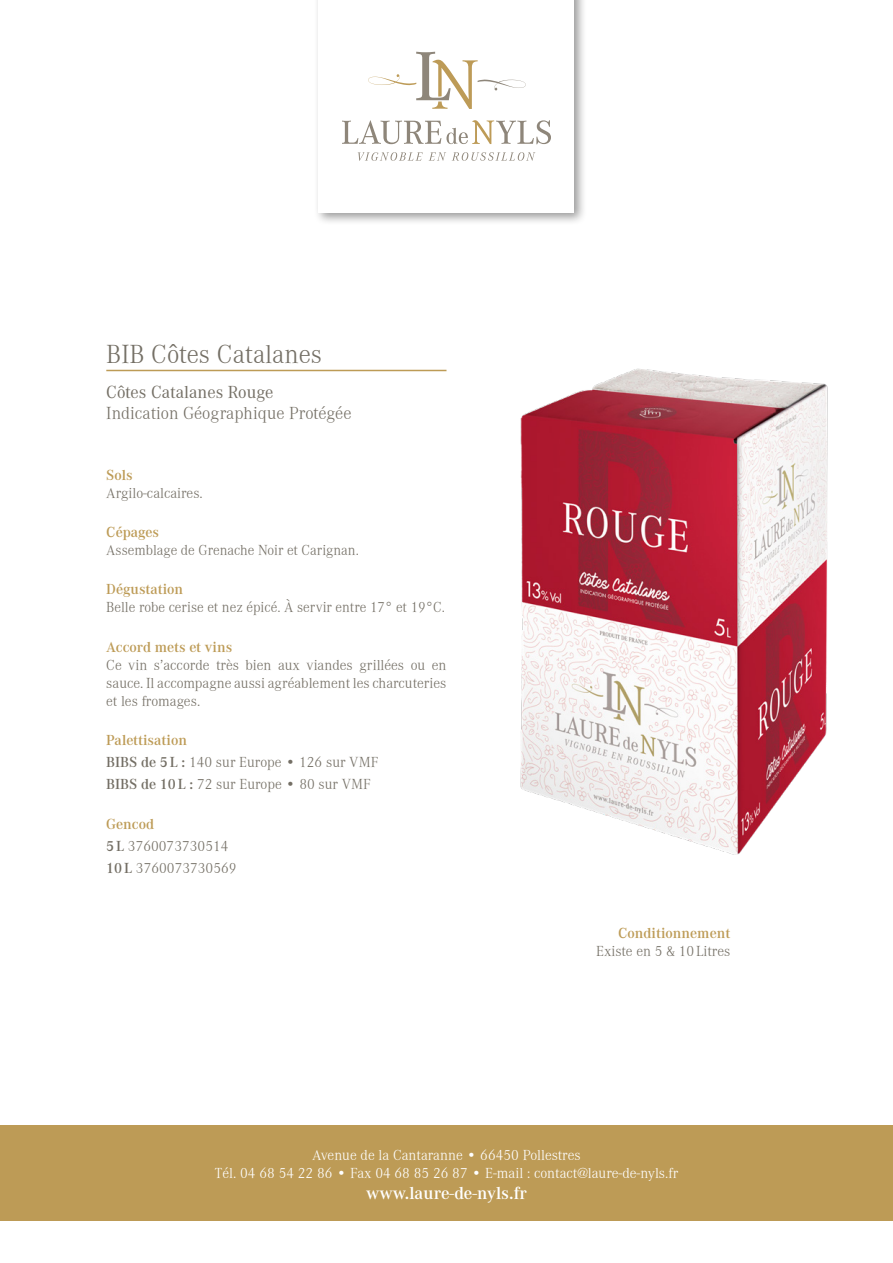
<style>
.page{position:relative;width:893px;height:1263px;background:#fff}
.page>*{position:absolute;margin:0;border:0;box-sizing:border-box;transform-origin:0 0}
.t1{font:300 27px "Corporate A Pro";color:#746f65}
.t2{font:300 18px "Corporate A Pro";color:#746f65}
.t3{font:600 18px "Corporate A Pro";color:#fff}
.t4{font:18px "Corporate A Pro";color:#746f65}
.t5{font:300 15px/22.2px "Corporate A Pro";color:#746f65}
.t6{font:300 15px/18px "Corporate A Pro";color:#fff;text-align:center}
.t7{font:600 15px "Corporate A Pro";color:#bd9b56}
.s1{font-weight:600;color:#bd9b56}
.s2{font-weight:600}
</style>
<div class="page">
<div style="left:0;top:1125px;width:893px;height:95px;background:#bd9b56"></div>
<div style="left:314px;top:0;width:273px;height:226px;background:#000;opacity:.4"></div>
<div style="left:319px;top:0;width:255px;height:213px;background:#fff"></div>
<svg style="left:343px;top:120px;width:207px;height:24px"></svg>
<svg style="left:368px;top:52px;width:158px;height:57px"></svg>
<svg style="left:358px;top:152px;width:65px;height:9px"></svg>
<svg style="left:429px;top:152px;width:17px;height:9px"></svg>
<svg style="left:452px;top:152px;width:83px;height:9px"></svg>
<hr style="left:106px;top:370px;width:340px;height:1px;background:#bd9b56">
<img style="left:520px;top:368px;width:308px;height:487px">
<h1 class="t1" style="left:106px;top:336px;width:217px">BIB Côtes Catalanes</h1>
<p class="t4" style="left:106px;top:380px;width:169px">Côtes Catalanes Rouge</p>
<p class="t2" style="left:106px;top:401px;width:247px">Indication Géographique Protégée</p>
<p class="t7" style="left:106px;top:465px;width:28px">Sols</p>
<p class="t5" style="left:106px;top:481px;width:98px">Argilo-calcaires.</p>
<p class="t7" style="left:106px;top:522px;width:54px">Cépages</p>
<p class="t5" style="left:106px;top:538px;width:254px">Assemblage de Grenache Noir et Carignan.</p>
<p class="t7" style="left:106px;top:579px;width:78px">Dégustation</p>
<p class="t5" style="left:106px;top:596px;width:340px">Belle robe cerise et nez épicé. À servir entre 17° et 19°C.</p>
<p class="t7" style="left:106px;top:636px;width:127px">Accord mets et vins</p>
<p class="t5" style="left:106px;top:655px;width:342px;line-height:18px;text-align:justify">Ce vin s’accorde très bien aux viandes grillées ou en sauce. Il accompagne aussi agréablement les charcuteries et les fromages.</p>
<p class="t5" style="left:106px;top:728px;width:274px"><span class="s1">Palettisation<br></span><span class="s2">BIBS de 5 L :</span> 140 sur Europe • 126 sur VMF<br><span class="s2">BIBS de 10 L :</span> 72 sur Europe • 80 sur VMF</p>
<p class="t5" style="left:106px;top:812px;width:132px"><span class="s1">Gencod<br></span><span class="s2">5 L</span> 3760073730514<br><span class="s2">10 L</span> 3760073730569</p>
<p class="t7" style="left:618px;top:922px;width:114px">Conditionnement</p>
<p class="t5" style="left:596px;top:939px;width:136px">Existe en 5 &amp; 10 Litres</p>
<p class="t6" style="left:215px;top:1145px;width:465px">Avenue de la Cantaranne • 66450 Pollestres<br>Tél. 04 68 54 22 86 • Fax 04 68 85 26 87 • E-mail : contact@laure-de-nyls.fr</p>
<p class="t3" style="left:366px;top:1181px;width:162px">www.laure-de-nyls.fr</p>
</div>
